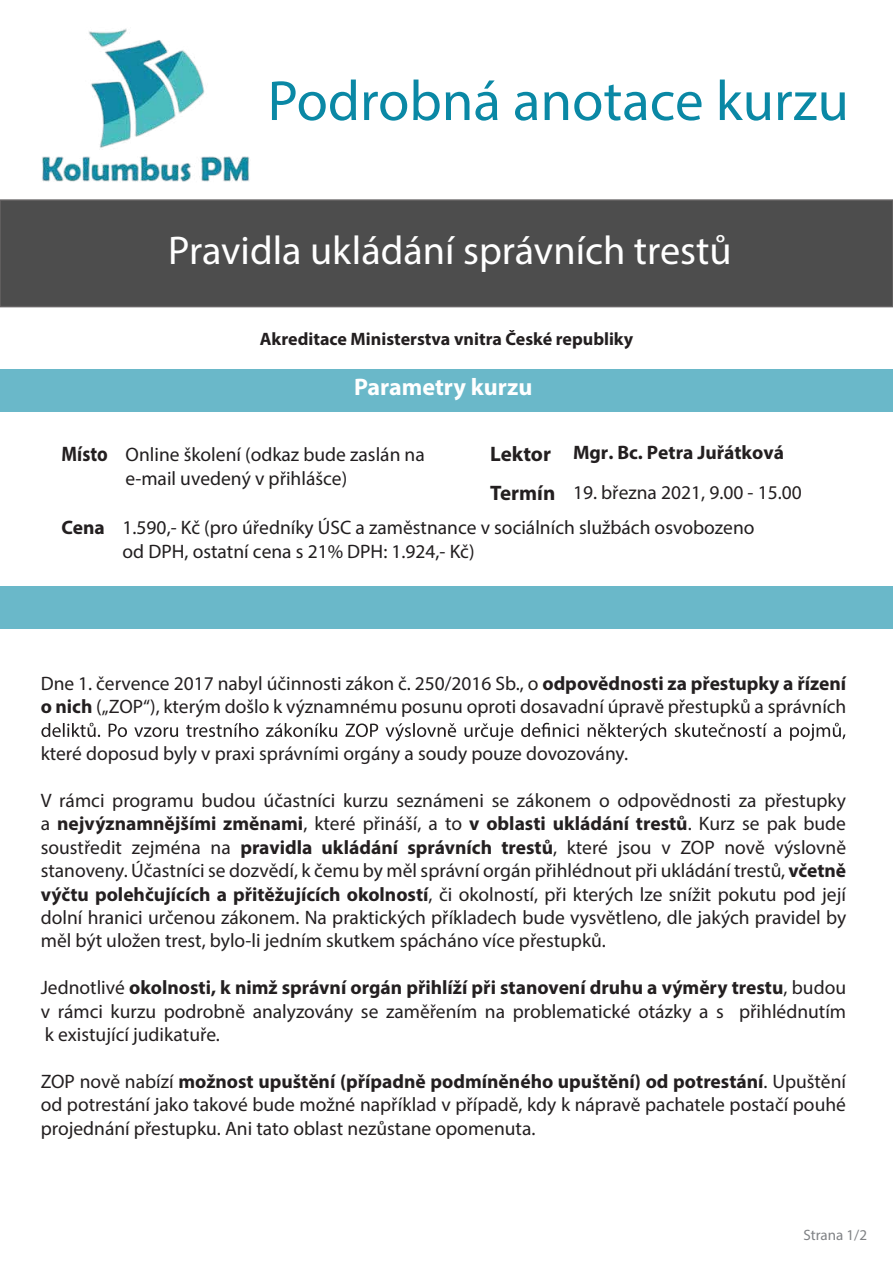
<style>
.page{position:relative;width:893px;height:1263px;background:#fff}
.page>*{position:absolute;margin:0;border:0;box-sizing:border-box;transform-origin:0 0}
.t1{font:57px "Myriad Pro";color:#0a88a5}
.t2{font:40.2px "Myriad Pro";color:#fff}
.t3{font:700 24px "Myriad Pro";color:#fff}
.t4{font:700 21px/39px "Myriad Pro";color:#231f20}
.t5{font:700 21px "Myriad Pro";color:#231f20;scale:.88 1}
.t6{font:19.5px/23.4px "Myriad Pro";color:#231f20;text-align:justify}
.t7{font:19.5px/23.4px "Myriad Pro";color:#211e1f}
.t8{font:700 19.5px "Myriad Pro";color:#231f20}
.t9{font:700 18px "Myriad Pro";color:#231f20}
.t10{font:15px "Myriad Pro";color:#808285}
.s1{font-weight:700}
</style>
<div class="page">
<div style="left:0;top:200px;width:893px;height:107px;background:#4d4d4d"></div>
<div style="left:0;top:199px;width:893px;height:108px;border:2px solid #231f20"></div>
<div style="left:0;top:369px;width:893px;height:42px;background:#6ab8c9"></div>
<div style="left:0;top:586px;width:893px;height:42px;background:#6ab8c9"></div>
<svg style="left:41px;top:723px;width:804px;height:18px"></svg>
<img style="left:42px;top:28px;width:208px;height:154px">
<h1 class="t1" style="left:268px;top:66px;width:583px">Podrobná anotace kurzu</h1>
<h2 class="t2" style="left:168px;top:226px;width:565px">Pravidla ukládání správních trestů</h2>
<p class="t9" style="left:260px;top:327px;width:375px">Akreditace Ministerstva vnitra České republiky</p>
<p class="t3" style="left:354px;top:371px;width:180px">Parametry kurzu</p>
<p class="t8" style="left:573px;top:440px;width:213px">Mgr. Bc. Petra Juřátková</p>
<p class="t5" style="left:62px;top:440px;width:54px">Místo</p>
<p class="t4" style="left:490px;top:433px;width:67px">Lektor<br>Termín</p>
<p class="t7" style="left:126px;top:443px;width:301px">Online školení (odkaz bude zaslán na e-mail uvedený v přihlášce)</p>
<p class="t7" style="left:123px;top:516px;width:633px">1.590,- Kč (pro úředníky ÚSC a zaměstnance v sociálních službách osvobozeno od DPH, ostatní cena s 21% DPH: 1.924,- Kč)</p>
<p class="t6" style="left:573px;top:481px;width:230px">19. března 2021, 9.00 - 15.00</p>
<p class="t8" style="left:62px;top:515px;width:45px">Cena</p>
<p class="t6" style="left:41px;top:671px;width:807px">Dne 1. července 2017 nabyl účinnosti zákon č. 250/2016 Sb., o <span class="s1">odpovědnosti za přestupky a řízení o nich</span> („ZOP“), kterým došlo k významnému posunu oproti dosavadní úpravě přestupků a správních</p>
<p class="t6" style="left:41px;top:742px;width:589px">které doposud byly v praxi správními orgány a soudy pouze dovozovány.</p>
<p class="t6" style="left:41px;top:788px;width:807px">V rámci programu budou účastníci kurzu seznámeni se zákonem o odpovědnosti za přestupky a <span class="s1">nejvýznamnějšími změnami</span>, které přináší, a to <span class="s1">v oblasti ukládání trestů</span>. Kurz se pak bude soustředit zejména na <span class="s1">pravidla ukládání správních trestů</span>, které jsou v ZOP nově výslovně stanoveny. Účastníci se dozvědí, k čemu by měl správní orgán přihlédnout při ukládání trestů, <span class="s1">včetně výčtu polehčujících a přitěžujících okolností</span>, či okolností, při kterých lze snížit pokutu pod její dolní hranici určenou zákonem. Na praktických příkladech bude vysvětleno, dle jakých pravidel by měl být uložen trest, bylo-li jedním skutkem spácháno více přestupků.</p>
<p class="t6" style="left:41px;top:976px;width:807px">Jednotlivé <span class="s1">okolnosti, k nimž správní orgán přihlíží při stanovení druhu a výměry trestu</span>, budou v rámci kurzu podrobně analyzovány se zaměřením na problematické otázky a s přihlédnutím k existující judikatuře.</p>
<p class="t6" style="left:41px;top:1069px;width:807px">ZOP nově nabízí <span class="s1">možnost upuštění (případně podmíněného upuštění) od potrestání</span>. Upuštění od potrestání jako takové bude možné například v případě, kdy k nápravě pachatele postačí pouhé projednání přestupku. Ani tato oblast nezůstane opomenuta.</p>
<p class="t10" style="left:803px;top:1225px;width:65px">Strana 1/2</p>
</div>
